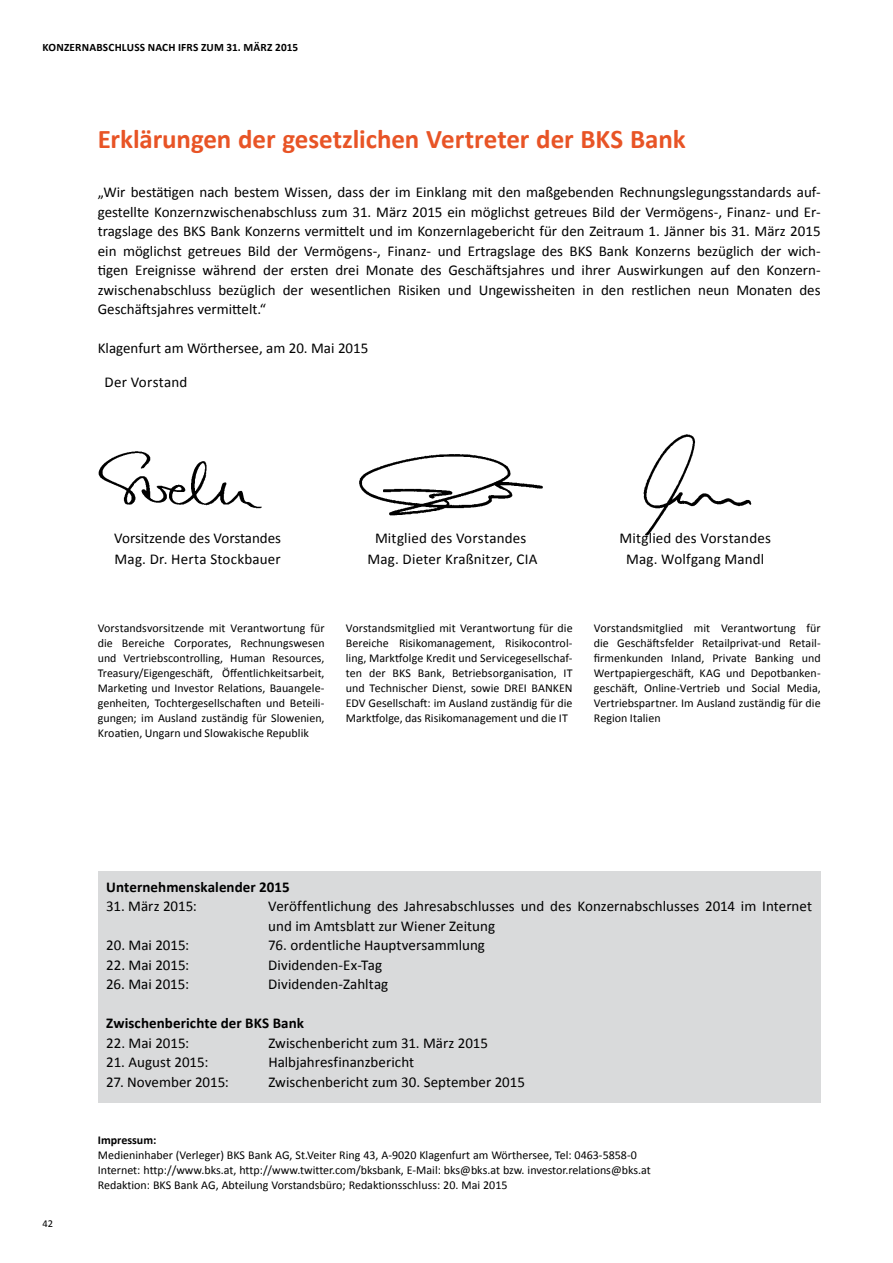
<style>
.page{position:relative;width:893px;height:1263px;background:#fff}
.page>*{position:absolute;margin:0;border:0;box-sizing:border-box;transform-origin:0 0}
.t1{font:700 27px "Calibri";letter-spacing:-.005em;color:#e85426}
.t2{font:15px/19.5px "Calibri";color:#000}
.t3{font:700 15px "Calibri";letter-spacing:.005em;color:#000}
.t4{font:12px/15px "Calibri";color:#000}
.t5{font:700 12px "Calibri";color:#000}
.t6{font:700 11.25px "Calibri";letter-spacing:.015em;color:#000}
.t7{font:10.5px "Calibri";color:#000}
</style>
<div class="page">
<div style="left:98px;top:872px;width:723px;height:231px;background:#d9dadb"></div>
<img style="left:98px;top:451px;width:164px;height:58px">
<img style="left:643px;top:434px;width:109px;height:102px">
<img style="left:359px;top:454px;width:184px;height:62px">
<p class="t6" style="left:43px;top:40px;width:257px">konzernabschluss nach ifrs zum 31. märz 2015</p>
<h1 class="t1" style="left:98px;top:122px;width:589px">Erklärungen der gesetzlichen Vertreter der BKS Bank</h1>
<p class="t2" style="left:98px;top:183px;width:724px;text-align:justify">„Wir bestätigen nach bestem Wissen, dass der im Einklang mit den maßgebenden Rechnungslegungsstandards auf&shy;gestellte Konzernzwischenabschluss zum 31. März 2015 ein möglichst getreues Bild der Vermögens-, Finanz- und Er&shy;tragslage des BKS Bank Konzerns vermittelt und im Konzernlagebericht für den Zeitraum 1. Jänner bis 31. März 2015 ein möglichst getreues Bild der Vermögens-, Finanz- und Ertragslage des BKS Bank Konzerns bezüglich der wich&shy;tigen Ereignisse während der ersten drei Monate des Geschäftsjahres und ihrer Auswirkungen auf den Konzern&shy;zwischenabschluss bezüglich der wesentlichen Risiken und Ungewissheiten in den restlichen neun Monaten des Geschäftsjahres vermittelt.“</p>
<p class="t2" style="left:98px;top:339px;width:272px">Klagenfurt am Wörthersee, am 20. Mai 2015</p>
<p class="t2" style="left:105px;top:372px;width:84px">Der Vorstand</p>
<p class="t2" style="left:114px;top:527px;width:168px;line-height:21px">Vorsitzende des Vorstandes<br>Mag. Dr. Herta Stockbauer</p>
<p class="t2" style="left:368px;top:527px;width:171px;line-height:21px;text-align:center">Mitglied des Vorstandes<br>Mag. Dieter Kraßnitzer, CIA</p>
<p class="t2" style="left:619px;top:527px;width:153px;line-height:21px;text-align:center">Mitglied des Vorstandes<br>Mag. Wolfgang Mandl</p>
<p class="t4" style="left:98px;top:621px;width:228px;text-align:justify">Vorstandsvorsitzende mit Verantwortung für die Bereiche Corporates, Rechnungswesen und Vertriebscontrolling, Human Resources, Treasury/Eigengeschäft, Öffentlichkeitsarbeit, Marketing und Investor Relations, Bauangele&shy;genheiten, Tochtergesellschaften und Beteili&shy;gungen; im Ausland zuständig für Slowenien, Kroatien, Ungarn und Slowakische Republik</p>
<p class="t4" style="left:346px;top:621px;width:228px">Vorstandsmitglied mit Verantwortung für die Bereiche Risikomanagement, Risikocontrol&shy;ling, Marktfolge Kredit und Servicegesellschaf&shy;ten der BKS Bank, Betriebsorganisation, IT und Technischer Dienst, sowie DREI BAN KEN EDV Gesellschaft: im Ausland zuständig für die Marktfolge, das Risikomanagement und die IT</p>
<p class="t4" style="left:594px;top:621px;width:228px;text-align:justify">Vorstandsmitglied mit Verantwortung für die Geschäftsfelder Retailprivat-und Retail&shy;firmenkunden Inland, Private Banking und Wertpapiergeschäft, KAG und Depotbanken&shy;geschäft, Online-Vertrieb und Social Media, Vertriebspartner. Im Ausland zuständig für die Region Italien</p>
<p class="t3" style="left:106px;top:877px;width:185px">Unternehmenskalender 2015</p>
<p class="t2" style="left:106px;top:896px;width:92px">31. März 2015:</p>
<p class="t2" style="left:268px;top:896px;width:545px">Veröffentlichung des Jahresabschlusses und des Konzernabschlusses 2014 im Internet und im Amtsblatt zur Wiener Zeitung</p>
<p class="t2" style="left:106px;top:935px;width:84px">20. Mai 2015:</p>
<p class="t2" style="left:268px;top:935px;width:218px">76. ordentliche Hauptversammlung</p>
<p class="t2" style="left:106px;top:955px;width:85px">22. Mai 2015:</p>
<p class="t2" style="left:268px;top:955px;width:115px">Dividenden-Ex-Tag</p>
<p class="t2" style="left:106px;top:974px;width:84px">26. Mai 2015:</p>
<p class="t2" style="left:268px;top:974px;width:122px">Dividenden-Zahltag</p>
<p class="t3" style="left:106px;top:1013px;width:199px">Zwischenberichte der BKS Bank</p>
<p class="t2" style="left:106px;top:1033px;width:85px">22. Mai 2015:</p>
<p class="t2" style="left:268px;top:1033px;width:221px">Zwischenbericht zum 31. März 2015</p>
<p class="t2" style="left:106px;top:1052px;width:104px">21. August 2015:</p>
<p class="t2" style="left:268px;top:1052px;width:147px">Halbjahresfinanzbericht</p>
<p class="t2" style="left:106px;top:1072px;width:124px">27. November 2015:</p>
<p class="t2" style="left:268px;top:1072px;width:258px">Zwischenbericht zum 30. September 2015</p>
<p class="t7" style="left:43px;top:1217px;width:12px">42</p>
<p class="t5" style="left:98px;top:1133px;width:60px">Impressum:</p>
<p class="t4" style="left:98px;top:1148px;width:554px">Medieninhaber (Verleger) BKS Bank AG, St.Veiter Ring 43, A-9020 Klagenfurt am Wörthersee, Tel: 0463-5858-0<br>Internet: http://www.bks.at, http://www.twitter.com/bksbank, E-Mail: bks@bks.at bzw. investor.relations@bks.at<br>Redaktion: BKS Bank AG, Abteilung Vorstandsbüro; Redaktionsschluss: 20. Mai 2015</p>
</div>
